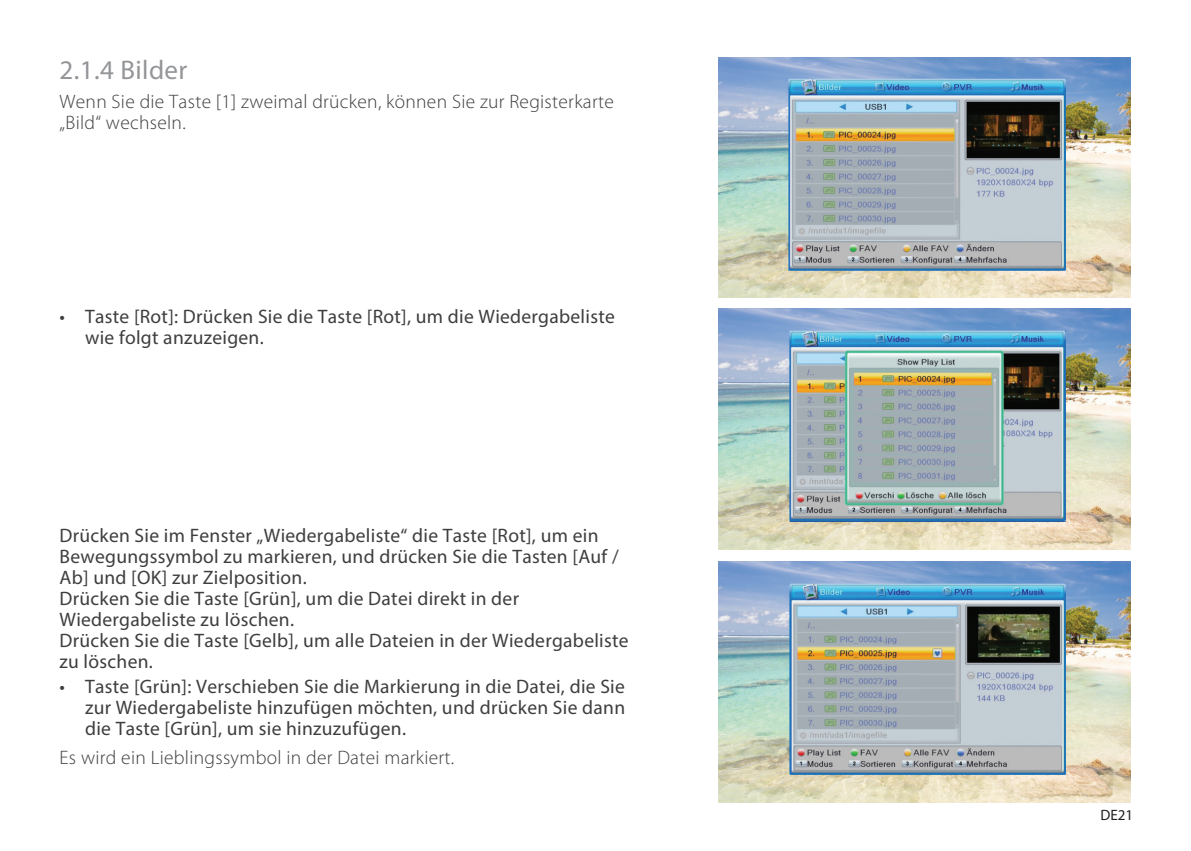
<style>
.page{position:relative;width:1191px;height:851px;background:#fff}
.page>*{position:absolute;margin:0;border:0;box-sizing:border-box;transform-origin:0 0}
.t1{font:27px "Myriad Pro";letter-spacing:.015em;color:#939598}
.t2{font:19.5px/21px "Myriad Pro";letter-spacing:.015em;color:#3e3e3f}
.t3{font:300 19.5px/21px "Myriad Pro";letter-spacing:.015em;color:#3e3e3f}
.t4{font:15px "Myriad Pro";color:#231f20}
</style>
<div class="page">
<img style="left:718px;top:57px;width:412px;height:241px">
<img style="left:718px;top:308px;width:412px;height:241px">
<img style="left:718px;top:561px;width:412px;height:241px">
<h1 class="t1" style="left:60px;top:53px;width:129px">2.1.4 Bilder</h1>
<p class="t3" style="left:60px;top:91px;width:556px">Wenn Sie die Taste [1] zweimal drücken, können Sie zur Registerkarte „Bild“ wechseln.</p>
<p class="t2" style="left:85px;top:305px;width:531px;text-indent:-26px">• Taste [Rot]: Drücken Sie die Taste [Rot], um die Wiedergabeliste wie folgt anzuzeigen.</p>
<p class="t2" style="left:60px;top:524px;width:570px">Drücken Sie im Fenster „Wiedergabeliste“ die Taste [Rot], um ein Bewegungssymbol zu markieren, und drücken Sie die Tasten [Auf / Ab] und [OK] zur Zielposition.<br>Drücken Sie die Taste [Grün], um die Datei direkt in der Wiedergabeliste zu löschen.<br>Drücken Sie die Taste [Gelb], um alle Dateien in der Wiedergabeliste zu löschen.</p>
<p class="t2" style="left:85px;top:675px;width:541px;text-align:justify;text-indent:-26px">• Taste [Grün]: Verschieben Sie die Markierung in die Datei, die Sie zur Wiedergabeliste hinzufügen möchten, und drücken Sie dann die Taste [Grün], um sie hinzuzufügen.</p>
<p class="t3" style="left:60px;top:747px;width:396px">Es wird ein Lieblingssymbol in der Datei markiert.</p>
<p class="t4" style="left:1100px;top:805px;width:34px">DE21</p>
</div>
